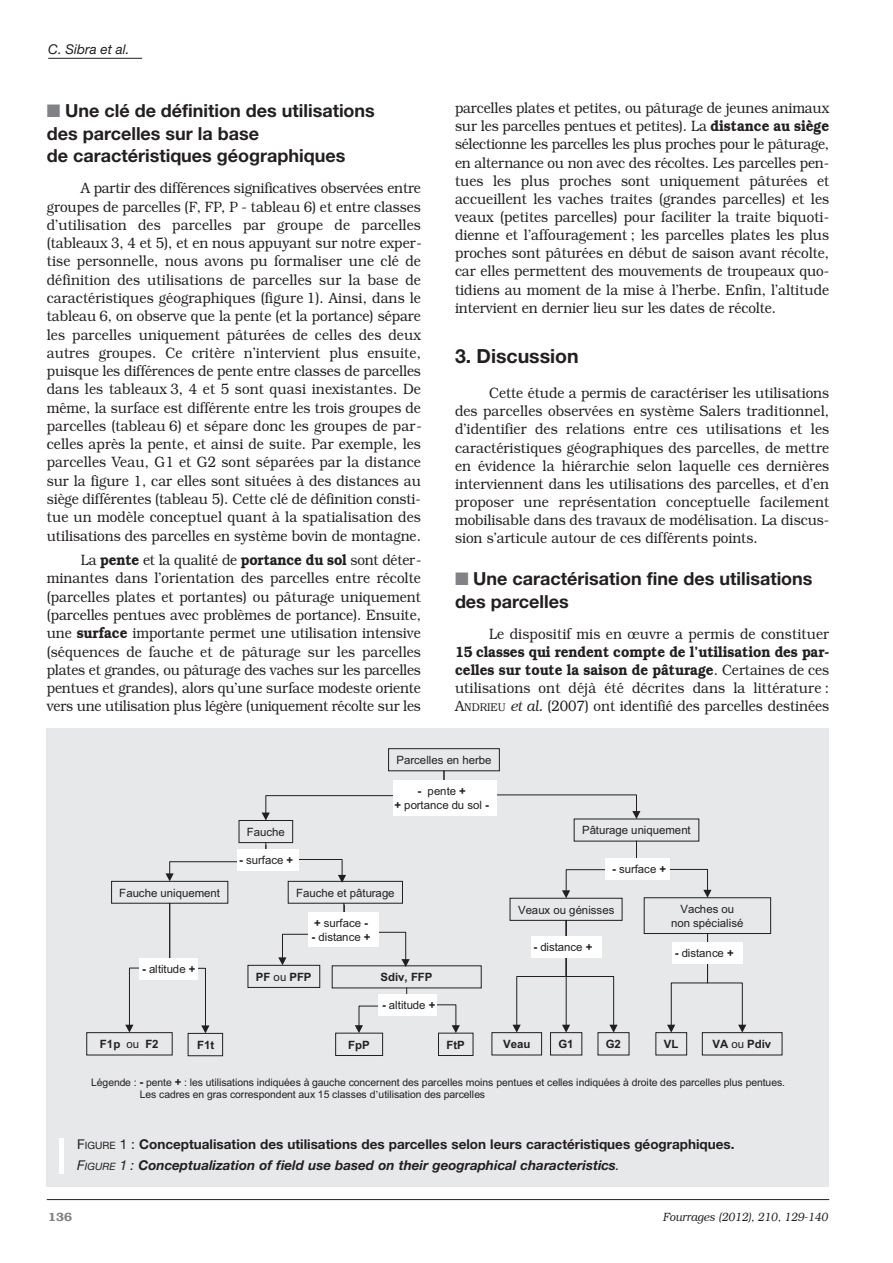
<style>
.page{position:relative;width:893px;height:1263px;background:#fff}
.page>*{position:absolute;margin:0;border:0;box-sizing:border-box;transform-origin:0 0}
.t1{font:700 19.5px "Helvetica Neue";color:#231f20}
.t2{font:700 18px/22.8px "Helvetica Neue";color:#231f20}
.t3{font:300 15px/18.3px "Bookman";color:#231f20;text-align:justify;scale:.9 1}
.t4{font:700 13.5px/20.4px "Helvetica Neue";color:#231f20}
.t5{font:italic 13.5px "Helvetica Neue";color:#231f20}
.t6{font:italic 300 12px "Bookman";color:#231f20;scale:.9 1}
.t7{font:600 12px "Bookman";color:#808285}
.t8{font:11.4px/13.6px "Arial";color:#231f20;text-align:center}
.t9{font:700 11.4px "Arial";color:#231f20}
.t10{font:10.5px/12.6px "Arial";letter-spacing:-.01em;color:#231f20}
.s1{color:#808285}
.s2{font-weight:600}
.s3{font-size:11.25px}
.s4{font-style:italic}
.s5{font-weight:700}
.s6{font-weight:400}
.s7{font-weight:700;font-size:11.4px}
.s8{font-family:"Times New Roman"}
.s9{font-weight:400;font-size:10.2px}
.s10{font-weight:400;font-style:italic}
.s11{font-weight:400;font-style:italic;font-size:10.2px}
</style>
<div class="page">
<hr style="left:48px;top:58px;width:94px;height:1px;background:#231f20">
<hr style="left:47px;top:1199px;width:782px;height:1px;background:#231f20">
<div style="left:47px;top:728px;width:782px;height:458px;background:#e7e8e9"></div>
<hr style="left:60px;top:1138px;width:4px;height:36px;background:#fff">
<div style="left:388px;top:748px;width:112px;height:23px;border:1px solid #231f20"></div>
<div style="left:239px;top:820px;width:54px;height:23px;border:1px solid #231f20"></div>
<svg style="left:262px;top:770px;width:378px;height:50px"></svg>
<div style="left:393px;top:780px;width:103px;height:35px;background:#fff"></div>
<div style="left:111px;top:881px;width:117px;height:22px;border:1px solid #231f20"></div>
<div style="left:288px;top:881px;width:115px;height:22px;border:1px solid #231f20"></div>
<svg style="left:165px;top:842px;width:181px;height:41px"></svg>
<div style="left:237px;top:849px;width:61px;height:22px;background:#fff"></div>
<div style="left:86px;top:1032px;width:87px;height:23px;border:1px solid #231f20"></div>
<div style="left:188px;top:1033px;width:35px;height:23px;border:1px solid #231f20"></div>
<svg style="left:125px;top:902px;width:84px;height:131px"></svg>
<div style="left:139px;top:958px;width:59px;height:22px;background:#fff"></div>
<div style="left:247px;top:965px;width:73px;height:23px;border:1px solid #231f20"></div>
<svg style="left:278px;top:902px;width:132px;height:65px"></svg>
<div style="left:309px;top:912px;width:70px;height:35px;background:#fff"></div>
<div style="left:438px;top:1033px;width:35px;height:23px;border:1px solid #231f20"></div>
<div style="left:335px;top:1033px;width:48px;height:23px;border:1px solid #231f20"></div>
<svg style="left:355px;top:987px;width:105px;height:46px"></svg>
<div style="left:379px;top:994px;width:58px;height:22px;background:#fff"></div>
<div style="left:510px;top:898px;width:112px;height:23px;border:1px solid #231f20"></div>
<div style="left:644px;top:897px;width:127px;height:37px;border:1px solid #231f20"></div>
<svg style="left:562px;top:840px;width:149px;height:58px"></svg>
<div style="left:605px;top:858px;width:65px;height:21px;background:#fff"></div>
<div style="left:491px;top:1032px;width:51px;height:23px;border:1px solid #231f20"></div>
<svg style="left:512px;top:919px;width:106px;height:114px"></svg>
<div style="left:531px;top:936px;width:70px;height:21px;background:#fff"></div>
<div style="left:655px;top:1032px;width:32px;height:23px;border:1px solid #231f20"></div>
<div style="left:702px;top:1032px;width:80px;height:23px;border:1px solid #231f20"></div>
<svg style="left:667px;top:933px;width:79px;height:100px"></svg>
<div style="left:672px;top:942px;width:71px;height:21px;background:#fff"></div>
<div style="left:550px;top:1032px;width:32px;height:23px;border:1px solid #231f20"></div>
<p class="t5" style="left:48px;top:44px;width:83px">C. Sibra et al.</p>
<p class="t2" style="left:47px;top:101px;width:330px"><span class="s1">■</span> Une clé de définition des utilisations des parcelles sur la base<br>de caractéristiques géographiques</p>
<p class="t3" style="left:47px;top:179px;width:418px;text-indent:34px">A partir des différences significatives observées entre groupes de parcelles (F, FP, P - tableau 6) et entre classes d’utilisation des parcelles par groupe de parcelles (tableaux 3, 4 et 5), et en nous appuyant sur notre exper&shy;tise personnelle, nous avons pu formaliser une clé de définition des utilisations de parcelles sur la base de caractéristiques géographiques (figure 1). Ainsi, dans le tableau 6, on observe que la pente (et la portance) sépare les parcelles uniquement pâturées de celles des deux autres groupes. Ce critère n’intervient plus ensuite, puisque les différences de pente entre classes de parcelles dans les tableaux 3, 4 et 5 sont quasi inexistantes. De même, la surface est différente entre les trois groupes de parcelles (tableau 6) et sépare donc les groupes de par&shy;celles après la pente, et ainsi de suite. Par exemple, les parcelles Veau, G1 et G2 sont séparées par la distance sur la figure 1, car elles sont situées à des distances au siège différentes (tableau 5). Cette clé de définition consti&shy;tue un modèle conceptuel quant à la spatialisation des utilisations des parcelles en système bovin de montagne.</p>
<p class="t3" style="left:47px;top:551px;width:418px;text-indent:34px">La <span class="s2">pente</span> et la qualité de <span class="s2">portance du sol</span> sont déter&shy;minantes dans l’orientation des parcelles entre récolte (parcelles plates et portantes) ou pâturage uniquement (parcelles pentues avec problèmes de portance). Ensuite, une <span class="s2">surface</span> importante permet une utilisation intensive (séquences de fauche et de pâturage sur les parcelles plates et grandes, ou pâturage des vaches sur les parcelles pentues et grandes), alors qu’une surface modeste oriente vers une utilisation plus légère (uniquement récolte sur les</p>
<p class="t8" style="left:89px;top:701px;width:9px">S</p>
<p class="t3" style="left:455px;top:99px;width:417px">parcelles plates et petites, ou pâturage de jeunes animaux sur les parcelles pentues et petites). La <span class="s2">distance au siège </span>sélectionne les parcelles les plus proches pour le pâturage, en alternance ou non avec des récoltes. Les parcelles pen&shy;tues les plus proches sont uniquement pâturées et accueillent les vaches traites (grandes parcelles) et les veaux (petites parcelles) pour faciliter la traite biquoti&shy;dienne et l’affouragement ; les parcelles plates les plus proches sont pâturées en début de saison avant récolte, car elles permettent des mouvements de troupeaux quo&shy;tidiens au moment de la mise à l’herbe. Enfin, l’altitude intervient en dernier lieu sur les dates de récolte.</p>
<h1 class="t1" style="left:455px;top:349px;width:125px">3. Discussion</h1>
<p class="t3" style="left:455px;top:384px;width:417px;text-indent:34px">Cette étude a permis de caractériser les utilisations des parcelles observées en système Salers traditionnel, d’identifier des relations entre ces utilisations et les caractéristiques géographiques des parcelles, de mettre en évidence la hiérarchie selon laquelle ces dernières interviennent dans les utilisations des parcelles, et d’en proposer une représentation conceptuelle facilement mobilisable dans des travaux de modélisation. La discus&shy;sion s’articule autour de ces différents points.</p>
<p class="t2" style="left:455px;top:569px;width:359px"><span class="s1">■</span> Une caractérisation fine des utilisations des parcelles</p>
<p class="t3" style="left:489px;top:624px;width:379px">Le dispositif mis en œuvre a permis de constituer</p>
<p class="t3" style="left:455px;top:643px;width:417px"><span class="s2">15 classes qui rendent compte de l’utilisation des par&shy;celles sur toute la saison de pâturage</span>. Certaines de ces utilisations ont déjà été décrites dans la littérature :<br>A<span class="s3">NDRIEU</span> <span class="s4">et al.</span> (2007) ont identifié des parcelles destinées</p>
<p class="t8" style="left:396px;top:753px;width:97px">Parcelles en herbe</p>
<p class="t8" style="left:394px;top:784px;width:96px"><span class="s5">-</span> pente <span class="s5">+<br>+</span> portance du sol <span class="s5">-</span></p>
<p class="t8" style="left:247px;top:825px;width:40px">Fauche</p>
<p class="t8" style="left:582px;top:823px;width:110px">Pâturage uniquement</p>
<p class="t8" style="left:239px;top:853px;width:55px"><span class="s5">-</span> surface <span class="s5">+</span></p>
<p class="t8" style="left:119px;top:886px;width:102px">Fauche uniquement</p>
<p class="t8" style="left:296px;top:886px;width:100px">Fauche et pâturage</p>
<p class="t8" style="left:142px;top:962px;width:55px"><span class="s5">-</span> altitude <span class="s5">+</span></p>
<p class="t9" style="left:100px;top:1036px;width:60px">F1p <span class="s6">ou</span> F2</p>
<p class="t9" style="left:197px;top:1037px;width:19px">F1t</p>
<p class="t8" style="left:314px;top:916px;width:55px"><span class="s5">+</span> surface <span class="s5">-</span></p>
<p class="t8" style="left:312px;top:930px;width:61px"><span class="s5">-</span> distance <span class="s5">+</span></p>
<p class="t9" style="left:256px;top:969px;width:57px">PF <span class="s6">ou</span> PFP</p>
<p class="t9" style="left:381px;top:970px;width:53px">Sdiv, FFP</p>
<p class="t8" style="left:382px;top:998px;width:55px"><span class="s5">-</span> altitude <span class="s5">+</span></p>
<p class="t9" style="left:348px;top:1037px;width:23px">FpP</p>
<p class="t9" style="left:446px;top:1037px;width:20px">FtP</p>
<p class="t8" style="left:612px;top:862px;width:55px"><span class="s5">-</span> surface <span class="s5">+</span></p>
<p class="t8" style="left:518px;top:903px;width:98px">Veaux ou génisses</p>
<p class="t8" style="left:671px;top:902px;width:74px">Vaches ou non spécialisé</p>
<p class="t8" style="left:533px;top:940px;width:61px"><span class="s5">-</span> distance <span class="s5">+</span></p>
<p class="t9" style="left:503px;top:1036px;width:29px">Veau</p>
<p class="t9" style="left:606px;top:1036px;width:17px">G2</p>
<p class="t9" style="left:558px;top:1036px;width:17px">G1</p>
<p class="t8" style="left:675px;top:946px;width:61px"><span class="s5">-</span> distance <span class="s5">+</span></p>
<p class="t9" style="left:664px;top:1036px;width:16px">VL</p>
<p class="t9" style="left:712px;top:1036px;width:60px">VA <span class="s6">ou</span> Pdiv</p>
<p class="t10" style="left:140px;top:1076px;width:647px;text-indent:-49px">Légende : <span class="s7">-</span> pente <span class="s7">+</span> : les utilisations indiquées à gauche concernent des parcelles moins pentues et celles indiquées à droite des parcelles plus pentues.<br>Les cadres en gras correspondent aux 15 classes d<span class="s8">’</span>utilisation des parcelles</p>
<p class="t4" style="left:77px;top:1135px;width:659px"><span class="s6">F</span><span class="s9">IGURE</span> <span class="s6">1 :</span> Conceptualisation des utilisations des parcelles selon leurs caractéristiques géographiques.<br><span class="s10">F</span><span class="s11">IGURE</span> <span class="s10">1 :</span> <span class="s4">Conceptualization of field use based on their geographical characteristics</span><span class="s10">.</span></p>
<p class="t7" style="left:48px;top:1209px;width:25px">136</p>
<p class="t6" style="left:663px;top:1209px;width:185px">Fourrages (2012), 210, 129-140</p>
</div>
